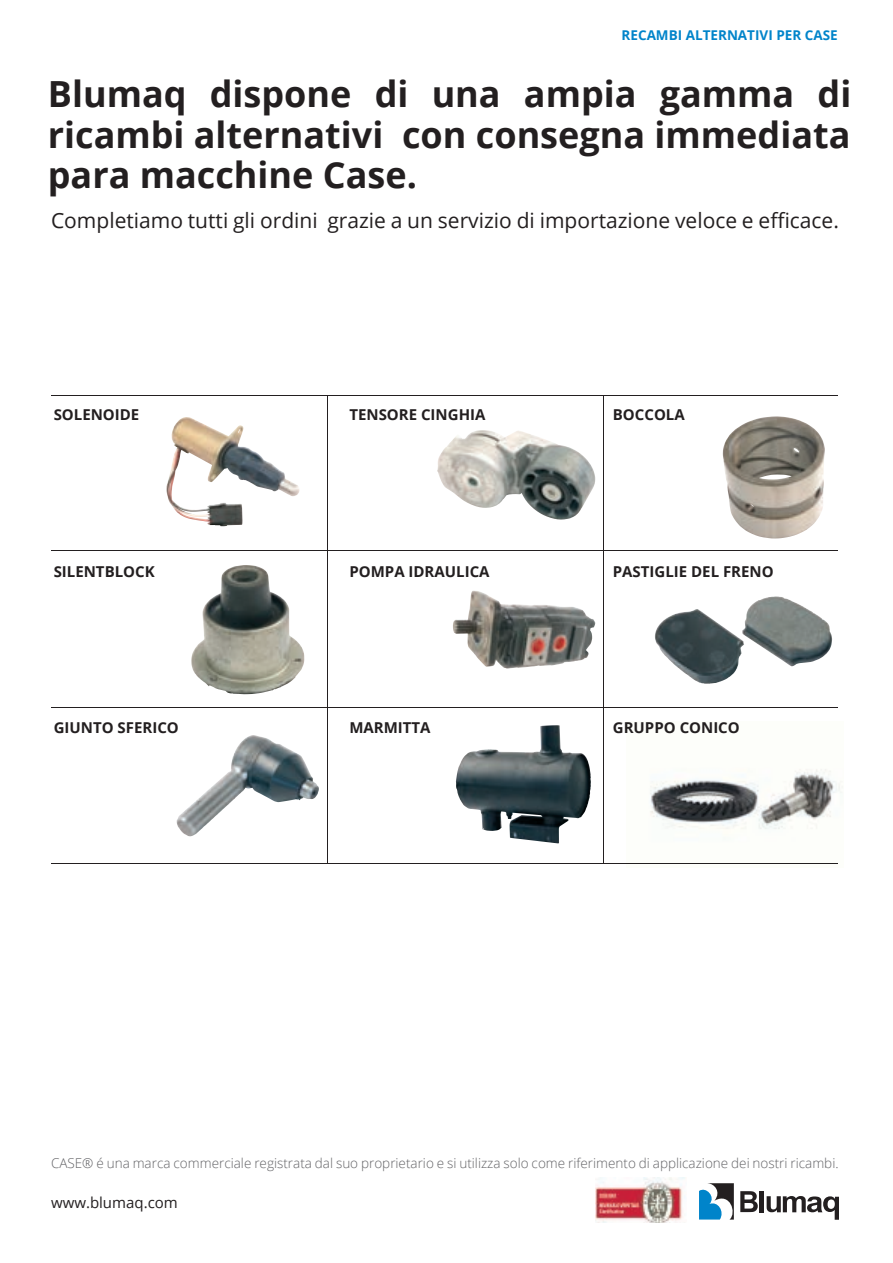
<style>
.page{position:relative;width:893px;height:1263px;background:#fff}
.page>*{position:absolute;margin:0;border:0;box-sizing:border-box;transform-origin:0 0}
.t1{font:700 36px/40.5px "Open Sans";color:#231f20;text-align:justify}
.t2{font:21px "Open Sans";color:#231f20}
.t3{font:700 15px "Open Sans";color:#231f20}
.t4{font:15px "Open Sans";color:#231f20}
.t5{font:300 13.5px "Open Sans";color:#636366}
.t6{font:700 13.5px "Open Sans";color:#0084ca}
</style>
<div class="page">
<div style="left:759px;top:1191px;width:5px;height:21px;background:#231f20"></div>
<svg style="left:699px;top:1183px;width:59px;height:36px"></svg>
<svg style="left:767px;top:1196px;width:72px;height:24px"></svg>
<img style="left:596px;top:1177px;width:89px;height:45px">
<img style="left:650px;top:769px;width:193px;height:60px">
<hr style="left:52px;top:551px;width:786px;height:1px;background:#231f20">
<hr style="left:52px;top:707px;width:786px;height:1px;background:#231f20">
<hr style="left:52px;top:863px;width:786px;height:1px;background:#231f20">
<hr style="left:52px;top:395px;width:786px;height:1px;background:#231f20">
<hr style="left:327px;top:396px;width:1px;height:468px;background:#231f20">
<hr style="left:603px;top:396px;width:1px;height:468px;background:#231f20">
<img style="left:166px;top:419px;width:82px;height:107px">
<img style="left:453px;top:591px;width:136px;height:77px">
<img style="left:742px;top:596px;width:90px;height:70px">
<img style="left:456px;top:725px;width:135px;height:118px">
<img style="left:191px;top:565px;width:113px;height:129px">
<img style="left:176px;top:735px;width:77px;height:101px">
<img style="left:437px;top:430px;width:158px;height:90px">
<img style="left:723px;top:416px;width:102px;height:122px">
<p class="t6" style="left:622px;top:26px;width:218px">RECAMBI ALTERNATIVI PER CASE</p>
<h1 class="t1" style="left:48px;top:73px;width:805px">Blumaq dispone di una ampia gamma di ricambi alternativi con consegna immediata para macchine Case.</h1>
<h2 class="t2" style="left:51px;top:206px;width:789px">Completiamo tutti gli ordini grazie a un servizio di importazione veloce e efficace.</h2>
<p class="t3" style="left:54px;top:404px;width:87px">SOLENOIDE</p>
<p class="t3" style="left:349px;top:404px;width:138px">TENSORE CINGHIA</p>
<p class="t3" style="left:613px;top:404px;width:73px">BOCCOLA</p>
<p class="t3" style="left:54px;top:561px;width:102px">SILENTBLOCK</p>
<p class="t3" style="left:349px;top:561px;width:142px">POMPA IDRAULICA</p>
<p class="t3" style="left:613px;top:561px;width:162px">PASTIGLIE DEL FRENO</p>
<p class="t3" style="left:54px;top:717px;width:127px">GIUNTO SFERICO</p>
<p class="t3" style="left:349px;top:717px;width:83px">MARMITTA</p>
<p class="t3" style="left:613px;top:717px;width:128px">GRUPPO CONICO</p>
<p class="t5" style="left:51px;top:1154px;width:789px">CASE® é una marca commerciale registrata dal suo proprietario e si utilizza solo come riferimento di applicazione dei nostri ricambi.</p>
<p class="t4" style="left:51px;top:1192px;width:128px">www.blumaq.com</p>
</div>
